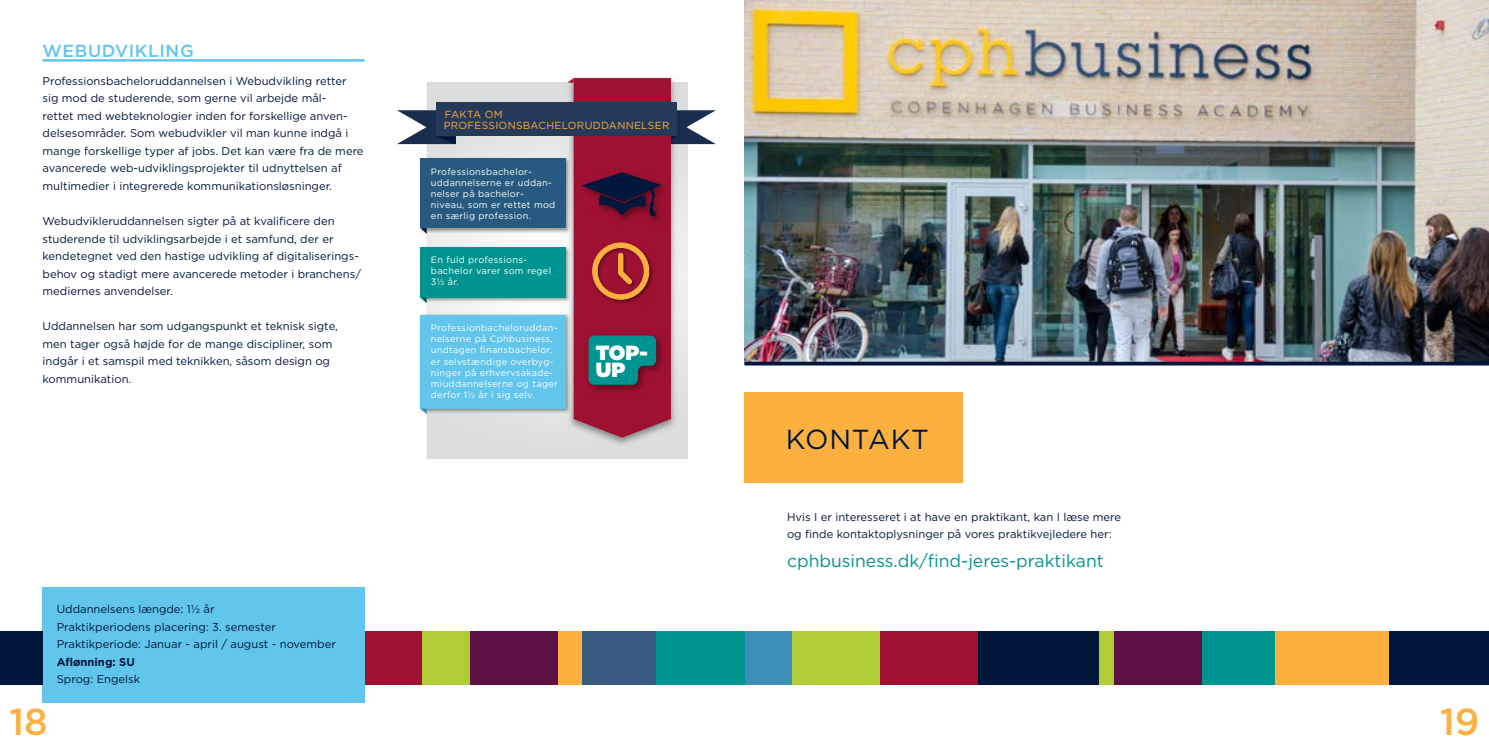
<style>
.page{position:relative;width:1489px;height:745px;background:#fff}
.page>*{position:absolute;margin:0;border:0;box-sizing:border-box;transform-origin:0 0}
.t1{font:500 37.5px "Gotham";color:#fbb040}
.t2{font:27.5px "Gotham";letter-spacing:.025em;color:#00163b}
.t3{font:900 20.5px/17.1px "Gotham";color:#fff}
.t4{font:17.5px "Gotham";color:#009490}
.t5{font:500 17.5px "Gotham";letter-spacing:.03em;color:#62c5ec}
.t6{font:11.25px/17.5px "Gotham";color:#00163b}
.t7{font:700 11.25px "Gotham";color:#00163b}
.t8{font:10.25px "Gotham";letter-spacing:.03em;color:#fbb040}
.t9{font:9.25px/11.1px "Gotham";letter-spacing:.03em;color:#fff}
</style>
<div class="page">
<hr style="left:43px;top:59px;width:322px;height:3px;background:#62c5ec">
<div style="left:43px;top:586px;width:322px;height:116px;background:#62c5ec"></div>
<div style="left:365px;top:631px;width:57px;height:53px;background:#9f1132"></div>
<div style="left:0;top:631px;width:43px;height:53px;background:#00163b"></div>
<div style="left:791px;top:631px;width:89px;height:53px;background:#b0cd36"></div>
<div style="left:469px;top:631px;width:89px;height:53px;background:#5d1145"></div>
<div style="left:744px;top:631px;width:47px;height:53px;background:#3d8fb7"></div>
<div style="left:422px;top:631px;width:47px;height:53px;background:#b0cd36"></div>
<div style="left:977px;top:631px;width:121px;height:53px;background:#00163b"></div>
<div style="left:656px;top:631px;width:88px;height:53px;background:#009490"></div>
<div style="left:880px;top:631px;width:98px;height:53px;background:#9f1132"></div>
<div style="left:558px;top:631px;width:24px;height:53px;background:#fbb040"></div>
<svg style="left:426px;top:83px;width:262px;height:375px"></svg>
<img style="left:565px;top:77px;width:114px;height:372px">
<svg style="left:397px;top:110px;width:59px;height:34px"></svg>
<div style="left:436px;top:102px;width:240px;height:34px;background:#273958"></div>
<img style="left:419px;top:155px;width:148px;height:79px">
<div style="left:421px;top:158px;width:145px;height:70px;background:#275a7e"></div>
<svg style="left:421px;top:228px;width:5px;height:6px"></svg>
<img style="left:419px;top:244px;width:148px;height:59px">
<div style="left:421px;top:247px;width:145px;height:50px;background:#009490"></div>
<svg style="left:421px;top:297px;width:5px;height:6px"></svg>
<img style="left:419px;top:312px;width:148px;height:102px">
<div style="left:421px;top:314px;width:145px;height:94px;background:#62c5ec"></div>
<svg style="left:421px;top:408px;width:5px;height:6px"></svg>
<svg style="left:567px;top:78px;width:149px;height:359px"></svg>
<div style="left:1388px;top:631px;width:100px;height:53px;background:#00163b"></div>
<div style="left:1113px;top:631px;width:89px;height:53px;background:#5d1145"></div>
<div style="left:1098px;top:631px;width:15px;height:53px;background:#b0cd36"></div>
<div style="left:1274px;top:631px;width:114px;height:53px;background:#fbb040"></div>
<div style="left:1202px;top:631px;width:72px;height:53px;background:#009490"></div>
<div style="left:582px;top:631px;width:74px;height:53px;background:#385c7f"></div>
<img style="left:744px;top:0;width:744px;height:361px">
<svg style="left:744px;top:361px;width:744px;height:4px;background:#1d2c4d"></svg>
<div style="left:744px;top:392px;width:219px;height:90px;background:#fbb040"></div>
<h3 class="t5" style="left:43px;top:39px;width:153px">WEBUDVIKLING</h3>
<p class="t6" style="left:43px;top:72px;width:322px">Professionsbacheloruddannelsen i Webudvikling retter sig mod de studerende, som gerne vil arbejde mål-<br>rettet med webteknologier inden for forskellige anven&shy;delsesområder. Som webudvikler vil man kunne indgå i mange forskellige typer af jobs. Det kan være fra de mere avancerede web-udviklingsprojekter til udnyttelsen af multimedier i integrerede kommunikationsløsninger.</p>
<p class="t6" style="left:43px;top:212px;width:320px">Webudvikleruddannelsen sigter på at kvalificere den studerende til udviklingsarbejde i et samfund, der er kendetegnet ved den hastige udvikling af digitaliserings&shy;behov og stadigt mere avancerede metoder i branchens/ mediernes anvendelser.</p>
<p class="t6" style="left:43px;top:317px;width:297px">Uddannelsen har som udgangspunkt et teknisk sigte, men tager også højde for de mange discipliner, som indgår i et samspil med teknikken, såsom design og kommunikation.</p>
<p class="t8" style="left:445px;top:108px;width:59px">FAKTA OM</p>
<p class="t8" style="left:443px;top:118px;width:227px">PROFESSIONSBACHELORUDDANNELSER</p>
<p class="t9" style="left:431px;top:166px;width:126px">Professionsbachelor&shy;uddannelserne er uddan&shy;nelser på bachelor&shy;niveau, som er rettet mod en særlig profession.</p>
<p class="t9" style="left:431px;top:254px;width:122px">En fuld professions&shy;bachelor varer som regel<br>3½ år.</p>
<p class="t9" style="left:431px;top:322px;width:128px">Professionbacheloruddan&shy;nelserne på Cphbusiness, undtagen finansbachelor, er selvstændige overbyg&shy;ninger på erhvervsakade&shy;miuddannelserne og tager derfor 1½ år i sig selv.</p>
<h3 class="t3" style="left:596px;top:343px;width:53px">TOP-<br>UP</h3>
<p class="t6" style="left:57px;top:600px;width:281px">Uddannelsens længde: 1½ år<br>Praktikperiodens placering: 3. semester<br>Praktikperiode: Januar - april / august - november</p>
<p class="t7" style="left:57px;top:654px;width:80px">Aflønning: SU</p>
<p class="t6" style="left:57px;top:670px;width:85px">Sprog: Engelsk</p>
<h2 class="t2" style="left:786px;top:421px;width:144px">KONTAKT</h2>
<p class="t6" style="left:787px;top:507px;width:335px">Hvis I er interesseret i at have en praktikant, kan I læse mere og finde kontaktoplysninger på vores praktikvejledere her:</p>
<h3 class="t4" style="left:787px;top:549px;width:318px">cphbusiness.dk/find-jeres-praktikant</h3>
<h1 class="t1" style="left:9px;top:696px;width:40px">18</h1>
<h1 class="t1" style="left:1439px;top:696px;width:41px">19</h1>
</div>
